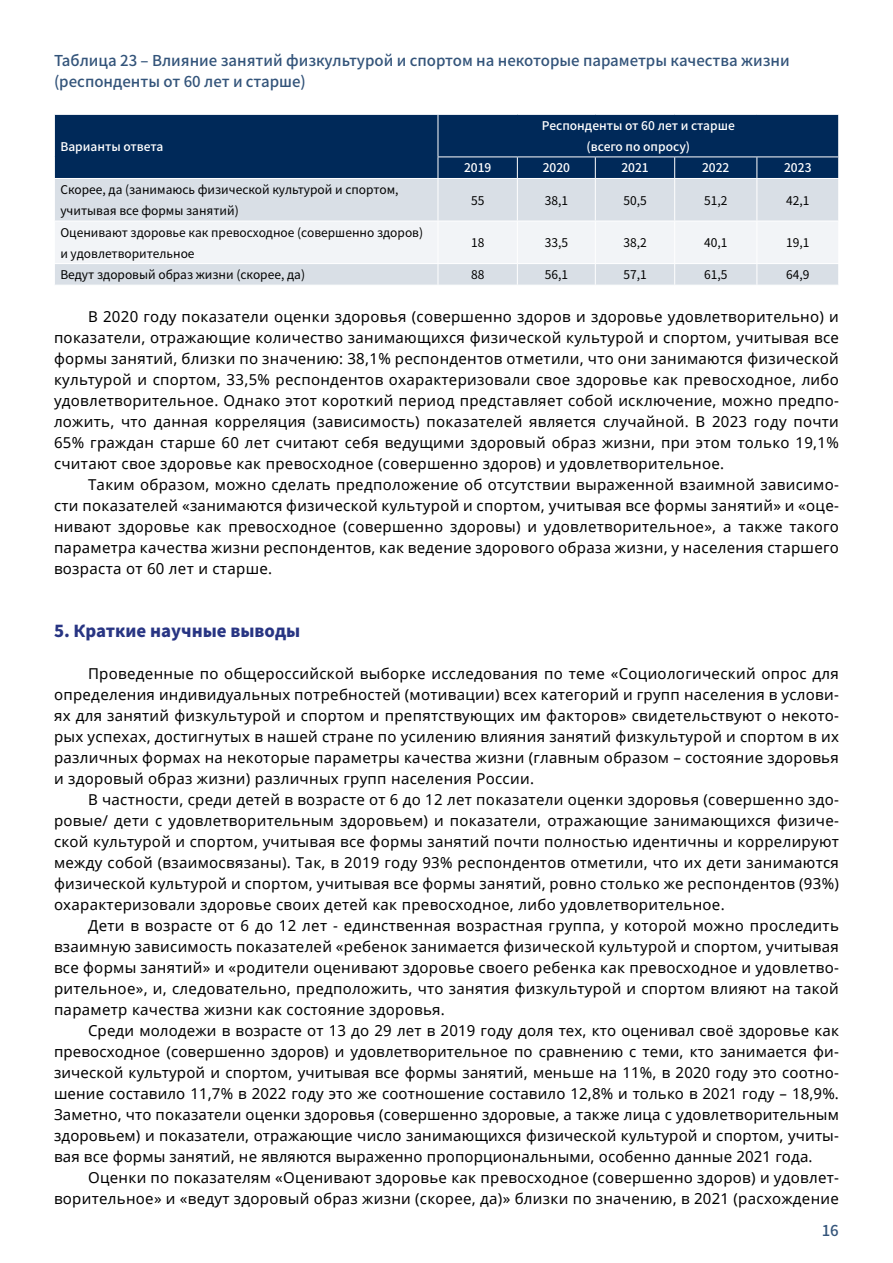
<style>
.page{position:relative;width:893px;height:1263px;background:#fff}
.page>*{position:absolute;margin:0;border:0;box-sizing:border-box;transform-origin:0 0}
.t1{font:900 16.5px "Noto Sans SC";color:#283583}
.t2{font:15px/21px "Noto Sans";letter-spacing:.02em;color:#000;text-align:justify}
.t3{font:500 15px/21px "Noto Sans SC";color:#33547a}
.t4{font:12px/21px "Noto Sans SC";color:#000}
.t5{font:500 12px/21px "Noto Sans SC";color:#fff;text-align:center}
</style>
<div class="page">
<div style="left:55px;top:115px;width:783px;height:63px;background:#002959"></div>
<div style="left:55px;top:179px;width:783px;height:42px;background:#d9dfe6"></div>
<hr style="left:438px;top:157px;width:79px;height:1px;background:#fff">
<hr style="left:517px;top:157px;width:78px;height:1px;background:#fff">
<svg style="left:517px;top:157px;width:1px;height:21px"></svg>
<hr style="left:595px;top:157px;width:80px;height:1px;background:#fff">
<svg style="left:595px;top:157px;width:1px;height:21px"></svg>
<hr style="left:675px;top:157px;width:82px;height:1px;background:#fff">
<svg style="left:674px;top:157px;width:1px;height:21px"></svg>
<hr style="left:757px;top:157px;width:82px;height:1px;background:#fff">
<svg style="left:756px;top:157px;width:1px;height:21px"></svg>
<hr style="left:438px;top:179px;width:1px;height:42px;background:#fff">
<hr style="left:517px;top:179px;width:1px;height:42px;background:#fff">
<hr style="left:595px;top:179px;width:1px;height:42px;background:#fff">
<hr style="left:674px;top:179px;width:1px;height:42px;background:#fff">
<hr style="left:756px;top:179px;width:1px;height:42px;background:#fff">
<svg style="left:55px;top:222px;width:783px;height:63px"></svg>
<svg style="left:54px;top:157px;width:1px;height:21px"></svg>
<hr style="left:438px;top:115px;width:1px;height:42px;background:#fff">
<svg style="left:438px;top:157px;width:1px;height:21px"></svg>
<svg style="left:838px;top:157px;width:1px;height:21px"></svg>
<p class="t3" style="left:54px;top:50px;width:737px">Таблица 23 – Влияние занятий физкультурой и спортом на некоторые параметры качества жизни (респонденты от 60 лет и старше)</p>
<p class="t5" style="left:60px;top:137px;width:105px">Варианты ответа</p>
<p class="t5" style="left:542px;top:115px;width:194px">Респонденты от 60 лет и старше (всего по опросу)</p>
<p class="t5" style="left:464px;top:158px;width:29px">2019</p>
<p class="t5" style="left:543px;top:158px;width:29px">2020</p>
<p class="t5" style="left:621px;top:158px;width:29px">2021</p>
<p class="t5" style="left:702px;top:158px;width:29px">2022</p>
<p class="t5" style="left:784px;top:158px;width:29px">2023</p>
<p class="t4" style="left:60px;top:179px;width:340px">Скорее, да (занимаюсь физической культурой и спортом, учитывая все формы занятий)</p>
<p class="t4" style="left:471px;top:190px;width:15px">55</p>
<p class="t4" style="left:545px;top:190px;width:25px">38,1</p>
<p class="t4" style="left:623px;top:190px;width:25px">50,5</p>
<p class="t4" style="left:704px;top:190px;width:25px">51,2</p>
<p class="t4" style="left:786px;top:190px;width:25px">42,1</p>
<p class="t4" style="left:60px;top:222px;width:364px">Оценивают здоровье как превосходное (совершенно здоров) и удовлетворительное</p>
<p class="t4" style="left:471px;top:232px;width:15px">18</p>
<p class="t4" style="left:545px;top:232px;width:25px">33,5</p>
<p class="t4" style="left:623px;top:232px;width:25px">38,2</p>
<p class="t4" style="left:704px;top:232px;width:25px">40,1</p>
<p class="t4" style="left:786px;top:232px;width:25px">19,1</p>
<p class="t4" style="left:60px;top:264px;width:246px">Ведут здоровый образ жизни (скорее, да)</p>
<p class="t4" style="left:471px;top:264px;width:15px">88</p>
<p class="t4" style="left:545px;top:264px;width:25px">56,1</p>
<p class="t4" style="left:623px;top:264px;width:25px">57,1</p>
<p class="t4" style="left:704px;top:264px;width:25px">61,5</p>
<p class="t4" style="left:786px;top:264px;width:25px">64,9</p>
<p class="t2" style="left:54px;top:305px;width:786px;text-indent:34px">В 2020 году показатели оценки здоровья (совершенно здоров и здоровье удовлетворительно) и показатели, отражающие количество занимающихся физической культурой и спортом, учитывая все формы занятий, близки по значению: 38,1% респондентов отметили, что они занимаются физической культурой и спортом, 33,5% респондентов охарактеризовали свое здоровье как превосходное, либо удовлетворительное. Однако этот короткий период представляет собой исключение, можно предпо&shy;ложить, что данная корреляция (зависимость) показателей является случайной. В 2023 году почти 65% граждан старше 60 лет считают себя ведущими здоровый образ жизни, при этом только 19,1% считают свое здоровье как превосходное (совершенно здоров) и удовлетворительное.</p>
<p class="t2" style="left:54px;top:473px;width:786px;text-indent:34px">Таким образом, можно сделать предположение об отсутствии выраженной взаимной зависимо&shy;сти показателей «занимаются физической культурой и спортом, учитывая все формы занятий» и «оце&shy;нивают здоровье как превосходное (совершенно здоровы) и удовлетворительное», а также такого параметра качества жизни респондентов, как ведение здорового образа жизни, у населения старшего возраста от 60 лет и старше.</p>
<p class="t1" style="left:54px;top:621px;width:248px">5. Краткие научные выводы</p>
<p class="t2" style="left:54px;top:662px;width:786px;text-indent:34px">Проведенные по общероссийской выборке исследования по теме «Социологический опрос для определения индивидуальных потребностей (мотивации) всех категорий и групп населения в услови&shy;ях для занятий физкультурой и спортом и препятствующих им факторов» свидетельствуют о некото&shy;рых успехах, достигнутых в нашей стране по усилению влияния занятий физкультурой и спортом в их различных формах на некоторые параметры качества жизни (главным образом – состояние здоровья и здоровый образ жизни) различных групп населения России.</p>
<p class="t2" style="left:54px;top:788px;width:786px;text-indent:34px">В частности, среди детей в возрасте от 6 до 12 лет показатели оценки здоровья (совершенно здо&shy;ровые/ дети с удовлетворительным здоровьем) и показатели, отражающие занимающихся физиче&shy;ской культурой и спортом, учитывая все формы занятий почти полностью идентичны и коррелируют между собой (взаимосвязаны). Так, в 2019 году 93% респондентов отметили, что их дети занимаются физической культурой и спортом, учитывая все формы занятий, ровно столько же респондентов (93%) охарактеризовали здоровье своих детей как превосходное, либо удовлетворительное.</p>
<p class="t2" style="left:54px;top:914px;width:786px;text-indent:34px">Дети в возрасте от 6 до 12 лет - единственная возрастная группа, у которой можно проследить взаимную зависимость показателей «ребенок занимается физической культурой и спортом, учитывая все формы занятий» и «родители оценивают здоровье своего ребенка как превосходное и удовлетво&shy;рительное», и, следовательно, предположить, что занятия физкультурой и спортом влияют на такой параметр качества жизни как состояние здоровья.</p>
<p class="t2" style="left:54px;top:1019px;width:786px;text-indent:34px">Среди молодежи в возрасте от 13 до 29 лет в 2019 году доля тех, кто оценивал своё здоровье как превосходное (совершенно здоров) и удовлетворительное по сравнению с теми, кто занимается фи&shy;зической культурой и спортом, учитывая все формы занятий, меньше на 11%, в 2020 году это соотно&shy;шение составило 11,7% в 2022 году это же соотношение составило 12,8% и только в 2021 году – 18,9%.<br>Заметно, что показатели оценки здоровья (совершенно здоровые, а также лица с удовлетворительным здоровьем) и показатели, отражающие число занимающихся физической культурой и спортом, учиты&shy;вая все формы занятий, не являются выраженно пропорциональными, особенно данные 2021 года.</p>
<p class="t2" style="left:54px;top:1166px;width:786px;text-align:right">Оценки по показателям «Оценивают здоровье как превосходное (совершенно здоров) и удовлет&shy;ворительное» и «ведут здоровый образ жизни (скорее, да)» близки по значению, в 2021 (расхождение</p>
<p class="t3" style="left:822px;top:1220px;width:19px">16</p>
</div>
